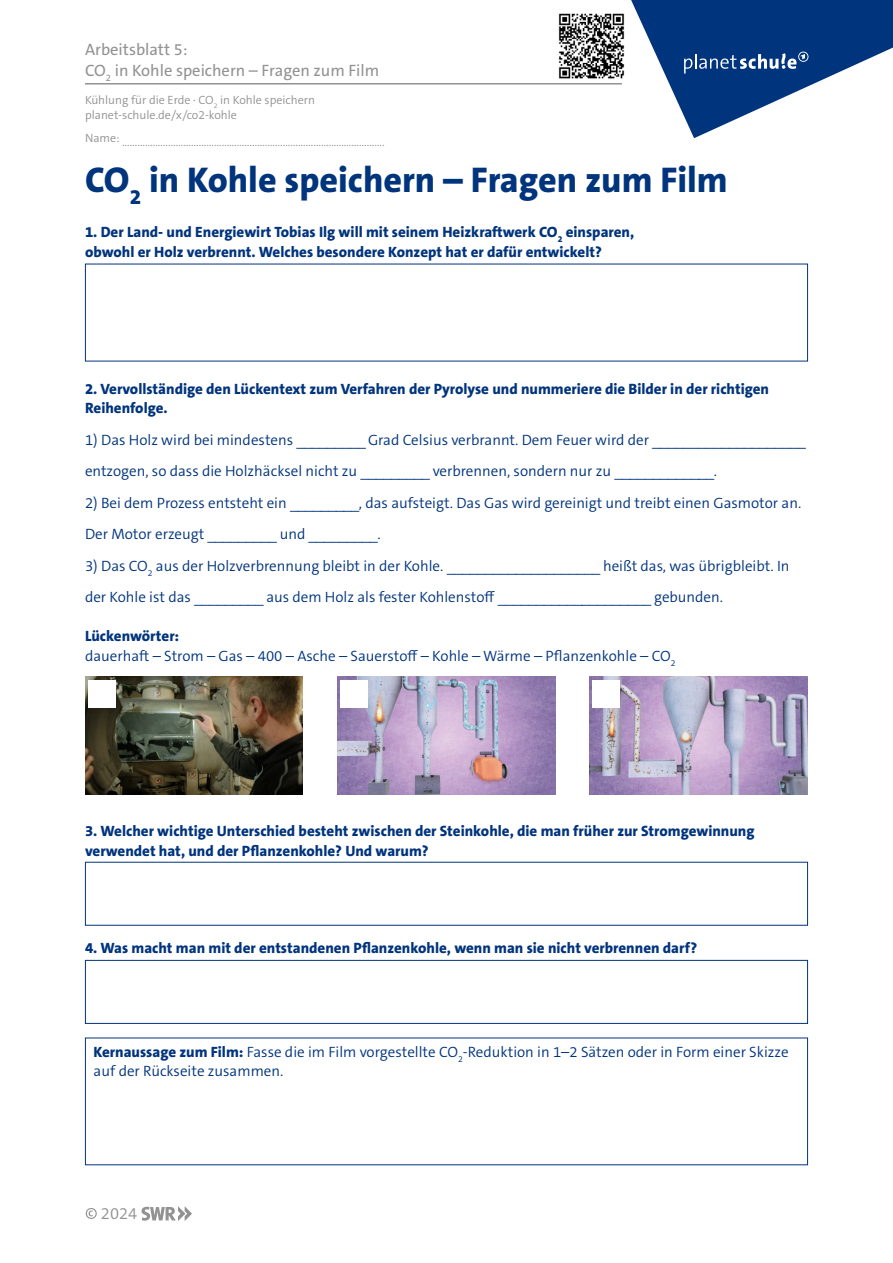
<style>
.page{position:relative;width:893px;height:1263px;background:#fff}
.page>*{position:absolute;margin:0;border:0;box-sizing:border-box;transform-origin:0 0}
.t1{font:800 36px "The Sans C5";color:#00347d}
.t2{font:16.5px/21px "The Sans C5";color:#929292}
.t3{font:300 16.5px "The Sans C5";color:#929292}
.t4{font:300 15px/31.5px "The Sans C5";color:#00347d}
.t5{font:800 15px/19.5px "The Sans C5";color:#00347d}
.t6{font:300 12px/15px "The Sans C5";color:#929292}
.s1{font-weight:800}
</style>
<div class="page">
<svg style="left:631px;top:0;width:262px;height:138px"></svg>
<hr style="left:85px;top:83px;width:537px;height:2px;background:#929292">
<svg style="left:86px;top:1208px;width:11px;height:11px"></svg>
<svg style="left:141px;top:1206px;width:51px;height:15px"></svg>
<img style="left:559px;top:13px;width:66px;height:66px">
<img style="left:85px;top:677px;width:218px;height:117px">
<img style="left:337px;top:677px;width:218px;height:117px">
<img style="left:590px;top:677px;width:217px;height:117px">
<div style="left:88px;top:680px;width:27px;height:28px;background:#fff"></div>
<div style="left:340px;top:680px;width:28px;height:28px;background:#fff"></div>
<div style="left:592px;top:680px;width:28px;height:28px;background:#fff"></div>
<div style="left:85px;top:960px;width:723px;height:64px;border:1px solid #00347d"></div>
<p class="t2" style="left:85px;top:39px;width:296px">Arbeitsblatt 5:<br>CO<sub>2</sub> in Kohle speichern – Fragen zum Film</p>
<p class="t6" style="left:85px;top:93px;width:231px">Kühlung für die Erde ⋅ CO<sub>2</sub> in Kohle speichern planet-schule.de/x/co2-kohle</p>
<p class="t6" style="left:85px;top:135px;width:301px">Name: .......................................................................................................</p>
<h1 class="t1" style="left:85px;top:157px;width:644px">CO<sub>2</sub> in Kohle speichern – Fragen zum Film</h1>
<p class="t5" style="left:85px;top:223px;width:551px">1. Der Land- und Energiewirt Tobias Ilg will mit seinem Heizkraftwerk CO<sub>2</sub> einsparen, obwohl er Holz verbrennt. Welches besondere Konzept hat er dafür entwickelt?</p>
<p class="t5" style="left:85px;top:379px;width:685px">2. Vervollständige den Lückentext zum Verfahren der Pyrolyse und nummeriere die Bilder in der richtigen<br>Reihenfolge.</p>
<p class="t4" style="left:85px;top:424px;width:722px">1) Das Holz wird bei mindestens _________ Grad Celsius verbrannt. Dem Feuer wird der ____________________ entzogen, so dass die Holzhäcksel nicht zu _________ verbrennen, sondern nur zu _____________.</p>
<p class="t4" style="left:85px;top:487px;width:718px">2) Bei dem Prozess entsteht ein _________, das aufsteigt. Das Gas wird gereinigt und treibt einen Gasmotor an.<br>Der Motor erzeugt _________ und _________.</p>
<p class="t4" style="left:85px;top:550px;width:706px">3) Das CO<sub>2</sub> aus der Holzverbrennung bleibt in der Kohle. ____________________ heißt das, was übrigbleibt. In der Kohle ist das _________ aus dem Holz als fester Kohlenstoff ____________________ gebunden.</p>
<p class="t4" style="left:85px;top:626px;width:592px;line-height:19.5px"><span class="s1">Lückenwörter:<br></span>dauerhaft – Strom – Gas – 400 – Asche – Sauerstoff – Kohle – Wärme – Pflanzenkohle – CO<sub>2</sub></p>
<p class="t5" style="left:85px;top:821px;width:671px">3. Welcher wichtige Unterschied besteht zwischen der Steinkohle, die man früher zur Stromgewinnung verwendet hat, und der Pflanzenkohle? Und warum?</p>
<p class="t5" style="left:85px;top:938px;width:614px">4. Was macht man mit der entstandenen Pflanzenkohle, wenn man sie nicht verbrennen darf?</p>
<p class="t4" style="left:94px;top:1042px;width:697px;line-height:19.5px"><span class="s1">Kernaussage zum Film:</span> Fasse die im Film vorgestellte CO<sub>2</sub>-Reduktion in 1–2 Sätzen oder in Form einer Skizze auf der Rückseite zusammen.</p>
<p class="t3" style="left:101px;top:1203px;width:38px">2024</p>
</div>
